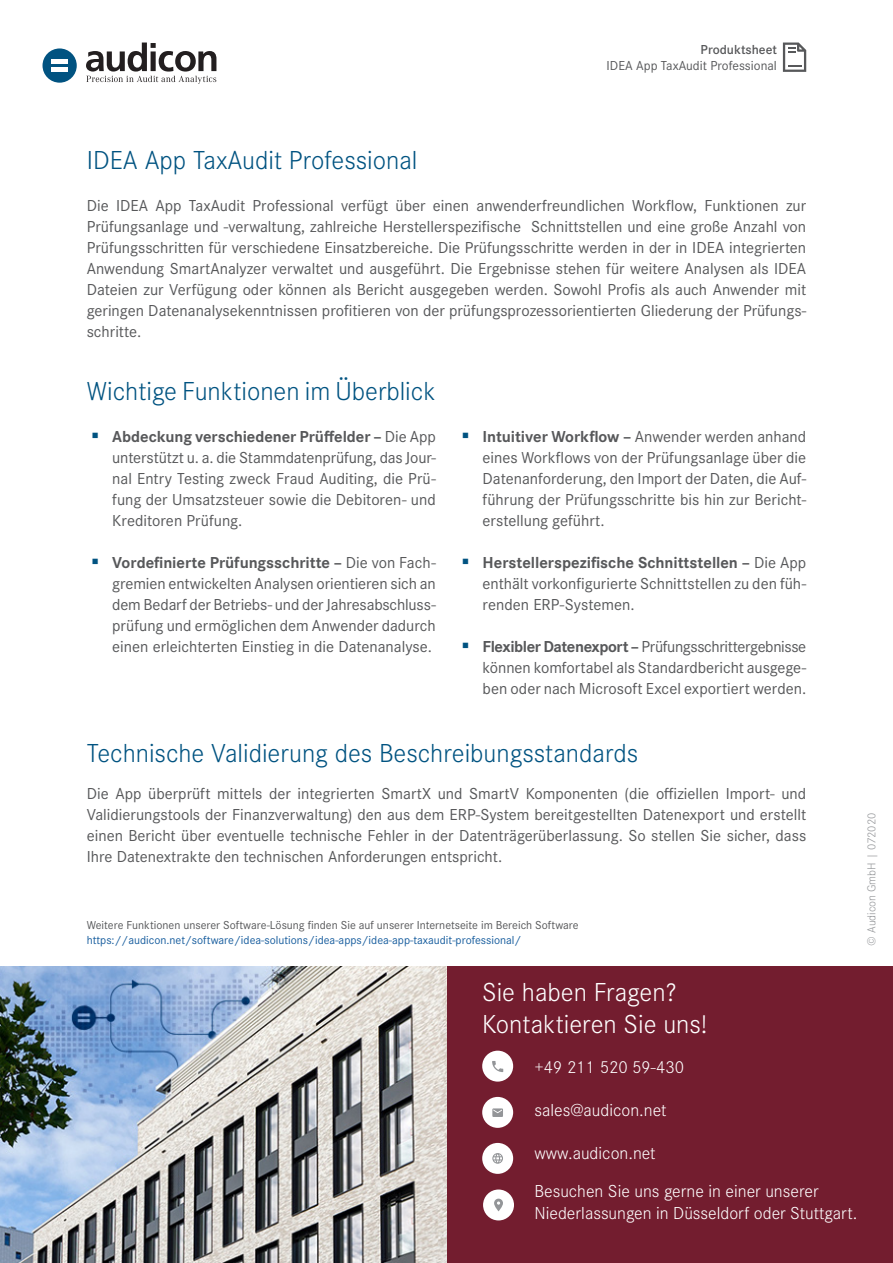
<style>
.page{position:relative;width:893px;height:1263px;background:#fff}
.page>*{position:absolute;margin:0;border:0;box-sizing:border-box;transform-origin:0 0}
.Fließtext{font:300 27px "Corporate S";color:#015381}
.Subeheadline_blau{font:300 27px "Corporate S";color:#015381}
.t1{font:300 27px "Corporate S";color:#fff}
.t2{font:300 18px "Corporate S";color:#fff}
.Fließtext-2{font:16.5px/21px "Corporate S";color:#57585a;text-align:justify}
.t3{font:13.5px "Corporate S";color:#57585a}
.t4{font:600 13.5px "Corporate S";color:#57585a}
.Bildunterschrift{font:12px "Corporate S";color:#57585a}
.Bildunterschrift-2{font:12px "Corporate S";color:#175d9e}
.Fließtext-3{font:300 12px "Corporate S";color:#939598}
.s1{font-weight:700}
</style>
<div class="page">
<div style="left:446px;top:967px;width:447px;height:296px;background:#731d2f"></div>
<div style="left:483px;top:1189px;width:31px;height:31px;background:#fff;border-radius:50%"></div>
<svg style="left:494px;top:1198px;width:9px;height:13px"></svg>
<div style="left:43px;top:48px;width:34px;height:35px;background:#015381;border-radius:50%"></div>
<div style="left:51px;top:59px;width:17px;height:5px;background:#fff"></div>
<div style="left:51px;top:67px;width:17px;height:5px;background:#fff"></div>
<svg style="left:86px;top:43px;width:130px;height:41px"></svg>
<svg style="left:783px;top:43px;width:23px;height:29px"></svg>
<div style="left:482px;top:1143px;width:31px;height:31px;background:#fff;border-radius:50%"></div>
<svg style="left:492px;top:1153px;width:11px;height:11px"></svg>
<div style="left:482px;top:1097px;width:31px;height:31px;background:#fff;border-radius:50%"></div>
<svg style="left:492px;top:1108px;width:11px;height:9px"></svg>
<div style="left:482px;top:1051px;width:31px;height:30px;background:#fff;border-radius:50%"></div>
<svg style="left:492px;top:1061px;width:11px;height:11px"></svg>
<img style="left:0;top:967px;width:446px;height:296px">
<p class="t4" style="left:701px;top:42px;width:78px">Produktsheet</p>
<p class="t3" style="left:607px;top:58px;width:172px">IDEA App TaxAudit Professional</p>
<p class="Fließtext" style="left:87px;top:144px;width:332px">IDEA App TaxAudit Professional</p>
<p class="Fließtext-2" style="left:87px;top:195px;width:721px">Die IDEA App TaxAudit Professional verfügt über einen anwenderfreundlichen Workflow, Funktionen zur Prüfungsanlage und -verwaltung, zahlreiche Herstellerspezifische Schnittstellen und eine große Anzahl von Prüfungsschritten für verschiedene Einsatzbereiche. Die Prüfungsschritte werden in der in IDEA integrierten Anwendung SmartAnalyzer verwaltet und ausgeführt. Die Ergebnisse stehen für weitere Analysen als IDEA Dateien zur Verfügung oder können als Bericht ausgegeben werden. Sowohl Profis als auch Anwender mit geringen Datenanalysekenntnissen profitieren von der prüfungsprozessorientierten Gliederung der Prüfungs&shy;schritte.</p>
<p class="Fließtext" style="left:87px;top:375px;width:351px">Wichtige Funktionen im Überblick</p>
<p class="Fließtext-2" style="left:112px;top:426px;width:325px"><span class="s1">Abdeckung verschiedener Prüffelder –</span> Die App unterstützt u. a. die Stammdatenprüfung, das Jour&shy;nal Entry Testing zweck Fraud Auditing, die Prü&shy;fung der Umsatzsteuer sowie die Debitoren- und Kreditoren Prüfung.</p>
<p class="Fließtext-2" style="left:112px;top:552px;width:325px"><span class="s1">Vordefinierte Prüfungsschritte –</span> Die von Fach&shy;gremien entwickelten Analysen orientieren sich an dem Bedarf der Betriebs- und der Jahresabschluss&shy;prüfung und ermöglichen dem Anwender dadurch einen erleichterten Einstieg in die Datenanalyse.</p>
<p class="Fließtext-2" style="left:483px;top:426px;width:325px"><span class="s1">Intuitiver Workflow –</span> Anwender werden anhand eines Workflows von der Prüfungsanlage über die Datenanforderung, den Import der Daten, die Auf&shy;führung der Prüfungsschritte bis hin zur Bericht&shy;erstellung geführt.</p>
<p class="Fließtext-2" style="left:483px;top:552px;width:325px"><span class="s1">Herstellerspezifische Schnittstellen –</span> Die App enthält vorkonfigurierte Schnittstellen zu den füh&shy;renden ERP-Systemen.</p>
<p class="Fließtext-2" style="left:483px;top:636px;width:325px"><span class="s1">Flexibler Datenexport –</span> Prüfungsschrittergebnisse können komfortabel als Standardbericht ausgege&shy;ben oder nach Microsoft Excel exportiert werden.</p>
<p class="Subeheadline_blau" style="left:87px;top:738px;width:553px">Technische Validierung des Beschreibungsstandards</p>
<p class="Fließtext-2" style="left:87px;top:783px;width:721px">Die App überprüft mittels der integrierten SmartX und SmartV Komponenten (die offiziellen Import- und Validierungstools der Finanzverwaltung) den aus dem ERP-System bereitgestellten Datenexport und erstellt einen Bericht über eventuelle technische Fehler in der Datenträgerüberlassung. So stellen Sie sicher, dass Ihre Datenextrakte den technischen Anforderungen entspricht.</p>
<p class="Bildunterschrift" style="left:87px;top:918px;width:493px">Weitere Funktionen unserer Software-Lösung finden Sie auf unserer Internetseite im Bereich Software</p>
<p class="Bildunterschrift-2" style="left:87px;top:933px;width:436px">https://audicon.net/software/idea-solutions/idea-apps/idea-app-taxaudit-professional/</p>
<p class="Fließtext-3" style="left:865px;top:946px;width:134px;rotate:-90deg">© Audicon GmbH | 072020</p>
<p class="t1" style="left:482px;top:977px;width:196px">Sie haben Fragen?</p>
<p class="t1" style="left:482px;top:1009px;width:227px">Kontaktieren Sie uns!</p>
<p class="t2" style="left:534px;top:1057px;width:151px">+49 211 520 59-430</p>
<p class="t2" style="left:534px;top:1099px;width:133px">sales@audicon.net</p>
<p class="t2" style="left:534px;top:1143px;width:123px">www.audicon.net</p>
<p class="t2" style="left:534px;top:1181px;width:286px">Besuchen Sie uns gerne in einer unserer</p>
<p class="t2" style="left:534px;top:1203px;width:324px">Niederlassungen in Düsseldorf oder Stuttgart.</p>
</div>
